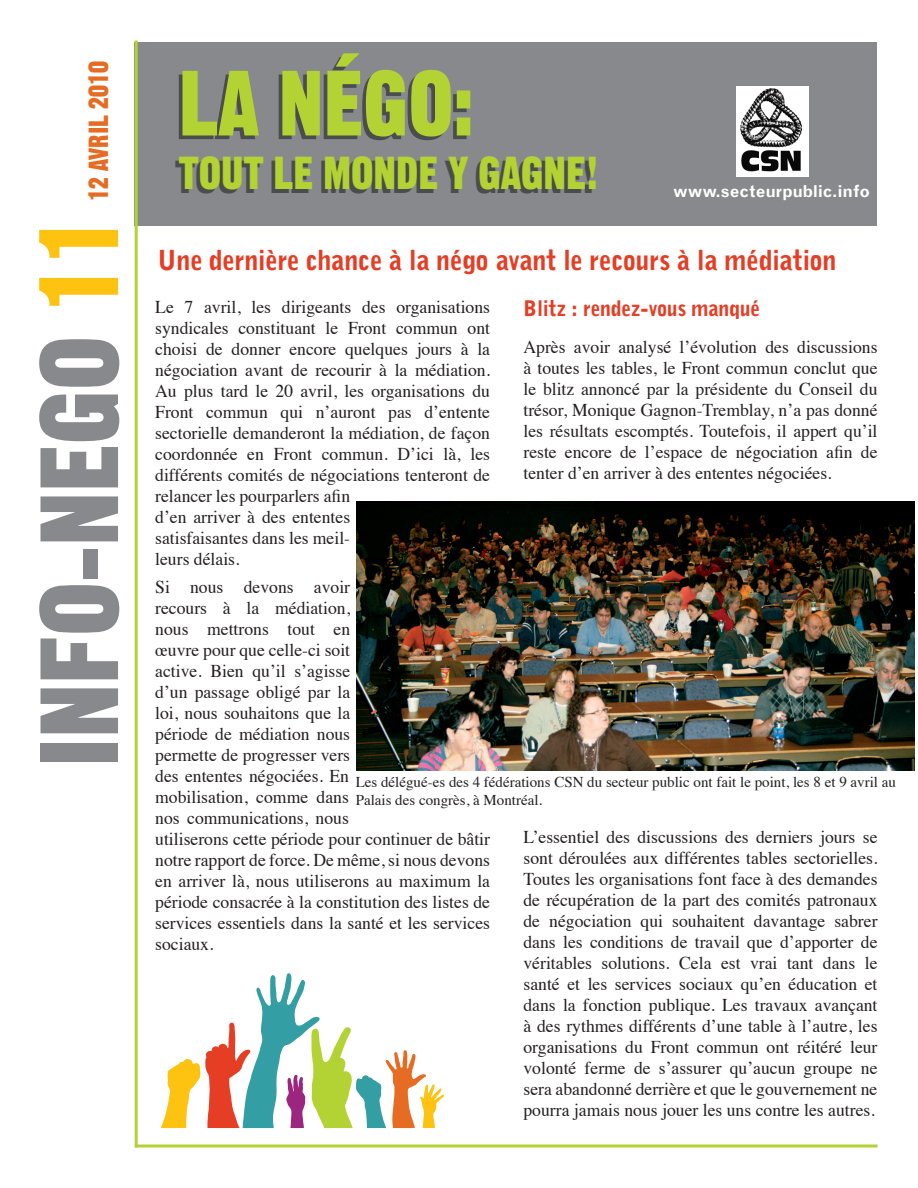
<style>
.page{position:relative;width:918px;height:1188px;background:#fff}
.page>*{position:absolute;margin:0;border:0;box-sizing:border-box;transform-origin:0 0}
.t1{font:108px "Gothic Thirteen Std";color:#87898c}
.t2{font:90px "Gothic Thirteen Std";color:#b3d234}
.t3{font:45px "Gothic Thirteen Std";color:#b3d234}
.t4{font:900 27px "Grotesque MT Std";letter-spacing:-.015em;color:#e53e25}
.t5{font:27px "Gothic Thirteen Std";color:#e66c24}
.t6{font:900 21px "Grotesque MT Std";letter-spacing:-.01em;color:#e53e25}
.t7{font:18px/21px "Times";color:#231f20}
.t8{font:700 16.5px "Grotesque MT Std";letter-spacing:-.015em;color:#fff}
.t9{font:15px/18px "Times";color:#231f20}
.s1{color:#fec210}
</style>
<div class="page">
<div style="left:135px;top:42px;width:742px;height:184px;background:#87898c"></div>
<hr style="left:135px;top:40px;width:3px;height:1108px;background:#b3d234">
<img style="left:736px;top:86px;width:72px;height:90px">
<svg style="left:161px;top:973px;width:283px;height:155px"></svg>
<svg style="left:135px;top:1144px;width:743px;height:4px;background:#c5dc66"></svg>
<img style="left:357px;top:502px;width:558px;height:269px">
<p class="t5" style="left:82px;top:201px;width:141px;rotate:-90deg">12 AVRIL 2010</p>
<p class="t1" style="left:13px;top:768px;width:553px;rotate:-90deg">INFO-NEGO <span class="s1">11</span></p>
<p class="t2" style="left:179px;top:48px;width:296px">LA NÉGO:</p>
<p class="t3" style="left:179px;top:146px;width:421px">TOUT LE MONDE Y GAGNE!</p>
<p class="t8" style="left:673px;top:182px;width:198px">www.secteurpublic.info</p>
<p class="t4" style="left:158px;top:243px;width:680px">Une dernière chance à la négo avant le recours à la médiation</p>
<p class="t6" style="left:524px;top:295px;width:238px">Blitz : rendez-vous manqué</p>
<p class="t7" style="left:524px;top:335px;width:356px;text-align:justify">Après avoir analysé l’évolution des discussions à toutes les tables, le Front commun conclut que le blitz annoncé par la présidente du Conseil du trésor, Monique Gagnon-Tremblay, n’a pas donné les résultats escomptés. Toutefois, il appert qu’il reste encore de l’espace de négociation afin de tenter d’en arriver à des ententes négociées.</p>
<p class="t7" style="left:155px;top:295px;width:336px">Le 7 avril, les dirigeants des organisations syndicales constituant le Front commun ont choisi de donner encore quelques jours à la négociation avant de recourir à la médiation.<br>Au plus tard le 20 avril, les organisations du Front commun qui n’auront pas d’entente sectorielle demanderont la médiation, de façon coordonnée en Front commun. D’ici là, les différents comités de négociations tenteront de relancer les pourparlers afin<br>d’en arriver à des ententes<br>satisfaisantes dans les meil-<br>leurs délais.</p>
<p class="t7" style="left:155px;top:575px;width:336px">Si nous devons avoir<br>recours à la médiation,<br>nous mettrons tout en<br>œuvre pour que celle-ci soit<br>active. Bien qu’il s’agisse<br>d’un passage obligé par la<br>loi, nous souhaitons que la<br>période de médiation nous<br>permette de progresser vers<br>des ententes négociées. En<br>mobilisation, comme dans<br>nos communications, nous<br>utiliserons cette période pour continuer de bâtir notre rapport de force. De même, si nous devons en arriver là, nous utiliserons au maximum la période consacrée à la constitution des listes de services essentiels dans la santé et les services sociaux.</p>
<p class="t9" style="left:356px;top:772px;width:542px">Les délégué-es des 4 fédérations CSN du secteur public ont fait le point, les 8 et 9 avril au<br>Palais des congrès, à Montréal.</p>
<p class="t7" style="left:524px;top:825px;width:356px;text-align:justify">L’essentiel des discussions des derniers jours se sont déroulées aux différentes tables sectorielles.<br>Toutes les organisations font face à des demandes de récupération de la part des comités patronaux de négociation qui souhaitent davantage sabrer dans les conditions de travail que d’apporter de véritables solutions. Cela est vrai tant dans le santé et les services sociaux qu’en éducation et dans la fonction publique. Les travaux avançant à des rythmes différents d’une table à l’autre, les organisations du Front commun ont réitéré leur volonté ferme de s’assurer qu’aucun groupe ne sera abandonné derrière et que le gouvernement ne pourra jamais nous jouer les uns contre les autres.</p>
</div>
